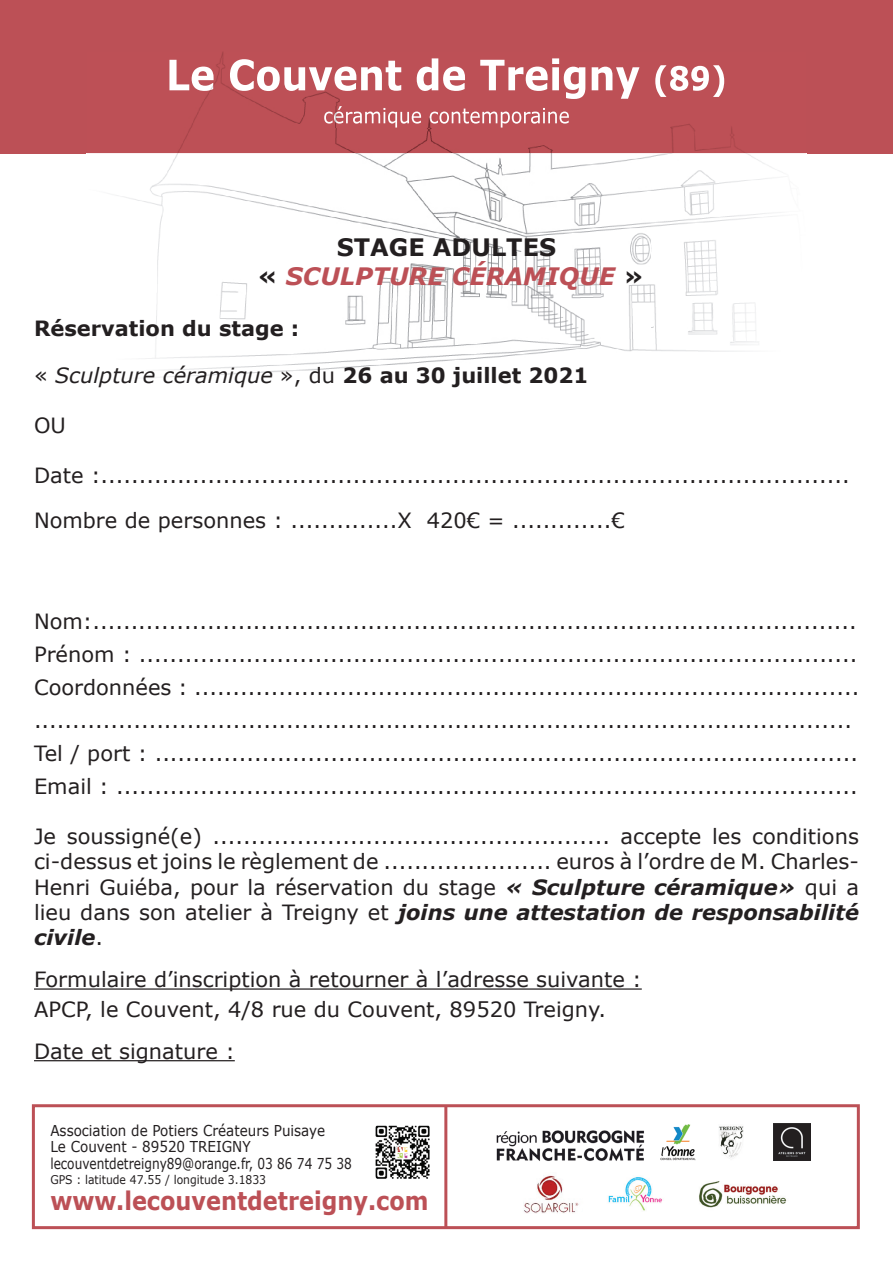
<style>
.page{position:relative;width:893px;height:1263px;background:#fff}
.page>*{position:absolute;margin:0;border:0;box-sizing:border-box;transform-origin:0 0}
.t1{font:700 25.5px "Verdana";color:#bc5056;scale:.88 1}
.t2{font:italic 700 24px/28.8px "Verdana";color:#bc5056;text-align:center}
.t3{font:21px/33px "Verdana";color:#231f20}
.t4{font:italic 21px "Verdana";color:#231f20}
.t5{font:700 21px "Verdana";color:#231f20}
.t6{font:15px/16.5px "Verdana";color:#231f20;scale:.9 1}
.t7{font:12px "Verdana";color:#231f20;scale:.9 1}
.s1{font-style:normal;color:#231f20}
.s2{font-style:normal}
.s3{font-weight:700;font-style:normal}
.s4{font-weight:700;font-style:italic}
</style>
<div class="page">
<div style="left:0;top:0;width:893px;height:153px;background:#bc5056"></div>
<img style="left:87px;top:52px;width:719px;height:325px">
<img style="left:169px;top:58px;width:470px;height:41px">
<img style="left:655px;top:65px;width:69px;height:32px">
<img style="left:324px;top:106px;width:245px;height:22px">
<img style="left:375px;top:1125px;width:55px;height:54px">
<hr style="left:444px;top:1107px;width:3px;height:121px;background:#bc5056">
<img style="left:496px;top:1130px;width:149px;height:31px">
<img style="left:660px;top:1124px;width:36px;height:37px">
<img style="left:719px;top:1126px;width:24px;height:32px">
<img style="left:524px;top:1175px;width:55px;height:38px">
<img style="left:608px;top:1195px;width:7px;height:8px">
<img style="left:636px;top:1177px;width:26px;height:34px">
<img style="left:699px;top:1187px;width:3px;height:17px">
<img style="left:742px;top:1186px;width:45px;height:18px">
<img style="left:774px;top:1123px;width:37px;height:37px">
<div style="left:32px;top:1104px;width:828px;height:125px;border:3px solid #bc5056"></div>
<hr style="left:34px;top:988px;width:608px;height:2px;background:#231f20">
<hr style="left:34px;top:1060px;width:201px;height:1px;background:#231f20">
<p class="t2" style="left:257px;top:233px;width:388px"><span class="s1">STAGE ADULTES<br>«</span> SCULPTURE CÉRAMIQUE <span class="s1">»</span></p>
<p class="t5" style="left:34px;top:313px;width:267px">Réservation du stage :</p>
<p class="t4" style="left:34px;top:360px;width:556px"><span class="s2">«</span> Sculpture céramique <span class="s2">», du</span> <span class="s3">26 au 30 juillet 2021</span></p>
<p class="t3" style="left:34px;top:409px;width:33px">OU</p>
<p class="t3" style="left:34px;top:453px;width:817px;line-height:45px">Date :..................................................................................................<br>Nombre de personnes : ..............X 420€ = .............€</p>
<p class="t3" style="left:34px;top:604px;width:827px">Nom:....................................................................................................<br>Prénom : ..............................................................................................<br>Coordonnées : ....................................................................................... ...........................................................................................................<br>Tel / port : ............................................................................................<br>Email : .................................................................................................</p>
<p class="t3" style="left:34px;top:824px;width:826px;line-height:25.2px;text-align:justify">Je soussigné(e) .................................................... accepte les conditions ci-dessus et joins le règlement de ...................... euros à l’ordre de M. Charles-Henri Guiéba, pour la réservation du stage <span class="s4">« Sculpture céramique»</span> qui a lieu dans son atelier à Treigny et <span class="s4">joins une attestation de responsabilité civile</span>.</p>
<p class="t3" style="left:34px;top:964px;width:609px;line-height:29.4px">Formulaire d’inscription à retourner à l’adresse suivante :<br>APCP, le Couvent, 4/8 rue du Couvent, 89520 Treigny.</p>
<p class="t3" style="left:34px;top:1034px;width:202px">Date et signature :</p>
<p class="t6" style="left:50px;top:1122px;width:336px">Association de Potiers Créateurs Puisaye<br>Le Couvent - 89520 TREIGNY lecouventdetreigny89@orange.fr, 03 86 74 75 38</p>
<p class="t7" style="left:50px;top:1171px;width:241px">GPS : latitude 47.55 / longitude 3.1833</p>
<p class="t1" style="left:50px;top:1183px;width:431px">www.lecouventdetreigny.com</p>
</div>
